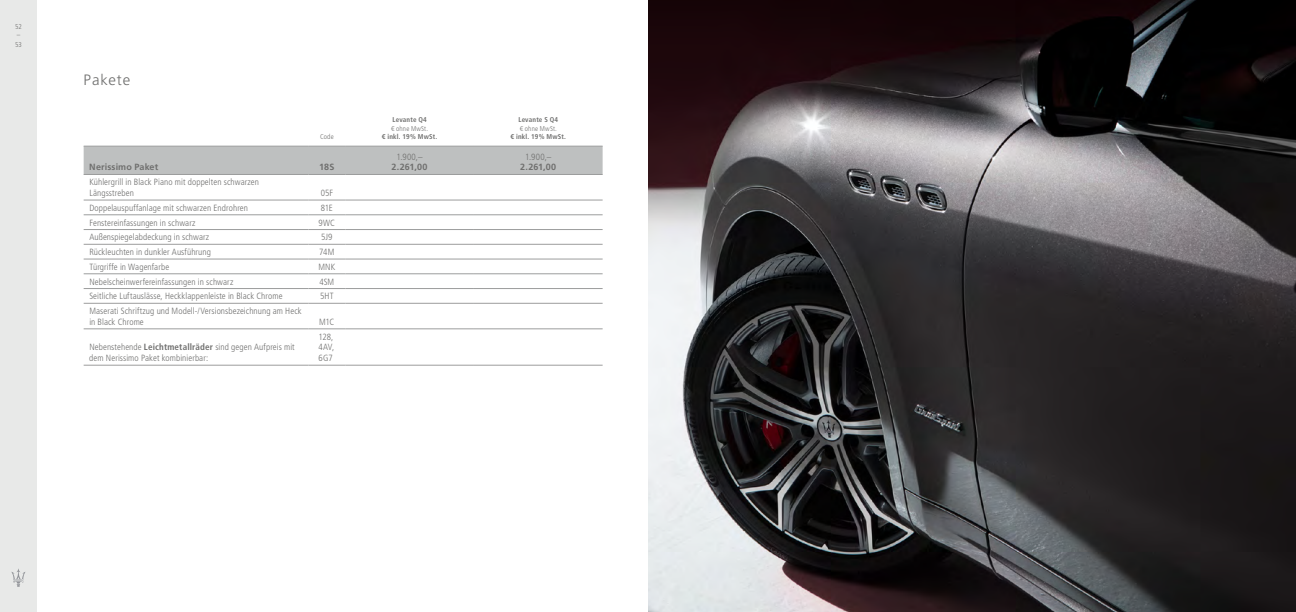
<style>
.page{position:relative;width:1296px;height:612px;background:#fff}
.page>*{position:absolute;margin:0;border:0;box-sizing:border-box;transform-origin:0 0}
.t1{font:300 15px "Frutiger LT Std";letter-spacing:.055em;color:#6f6f6e}
.t2{font:300 condensed 9px/10.8px "Frutiger LT Std";letter-spacing:.01em;color:#6f6f6e}
.t3{font:700 9px "Frutiger LT Std";letter-spacing:.015em;color:#6f6f6e}
.t4{font:700 condensed 7px "Frutiger LT Std";letter-spacing:.025em;color:#6f6f6e}
.t5{font:300 condensed 7px/8.4px "Frutiger LT Std";letter-spacing:.02em;color:#6f6f6e}
.s1{font-weight:700}
</style>
<div class="page">
<div style="left:0;top:0;width:37px;height:612px;background:#e8e9e8"></div>
<svg style="left:11px;top:568px;width:15px;height:19px"></svg>
<div style="left:84px;top:147px;width:518px;height:27px;background:#bec0c0"></div>
<hr style="left:84px;top:146px;width:224px;height:1px;background:#9c9d9d">
<hr style="left:308px;top:146px;width:37px;height:1px;background:#9c9d9d">
<hr style="left:345px;top:146px;width:129px;height:1px;background:#9c9d9d">
<hr style="left:474px;top:146px;width:128px;height:1px;background:#9c9d9d">
<hr style="left:84px;top:174px;width:224px;height:1px;background:#9c9d9d">
<hr style="left:308px;top:174px;width:37px;height:1px;background:#9c9d9d">
<hr style="left:345px;top:174px;width:129px;height:1px;background:#9c9d9d">
<hr style="left:474px;top:174px;width:128px;height:1px;background:#9c9d9d">
<hr style="left:84px;top:200px;width:224px;height:1px;background:#9c9d9d">
<hr style="left:308px;top:200px;width:37px;height:1px;background:#9c9d9d">
<hr style="left:345px;top:200px;width:129px;height:1px;background:#9c9d9d">
<hr style="left:474px;top:200px;width:128px;height:1px;background:#9c9d9d">
<hr style="left:84px;top:215px;width:224px;height:1px;background:#9c9d9d">
<hr style="left:308px;top:215px;width:37px;height:1px;background:#9c9d9d">
<hr style="left:345px;top:215px;width:129px;height:1px;background:#9c9d9d">
<hr style="left:474px;top:215px;width:128px;height:1px;background:#9c9d9d">
<hr style="left:84px;top:229px;width:224px;height:1px;background:#9c9d9d">
<hr style="left:308px;top:229px;width:37px;height:1px;background:#9c9d9d">
<hr style="left:345px;top:229px;width:129px;height:1px;background:#9c9d9d">
<hr style="left:474px;top:229px;width:128px;height:1px;background:#9c9d9d">
<hr style="left:84px;top:244px;width:224px;height:1px;background:#9c9d9d">
<hr style="left:308px;top:244px;width:37px;height:1px;background:#9c9d9d">
<hr style="left:345px;top:244px;width:129px;height:1px;background:#9c9d9d">
<hr style="left:474px;top:244px;width:128px;height:1px;background:#9c9d9d">
<hr style="left:84px;top:259px;width:224px;height:1px;background:#9c9d9d">
<hr style="left:308px;top:259px;width:37px;height:1px;background:#9c9d9d">
<hr style="left:345px;top:259px;width:129px;height:1px;background:#9c9d9d">
<hr style="left:474px;top:259px;width:128px;height:1px;background:#9c9d9d">
<hr style="left:84px;top:274px;width:224px;height:1px;background:#9c9d9d">
<hr style="left:308px;top:274px;width:37px;height:1px;background:#9c9d9d">
<hr style="left:345px;top:274px;width:129px;height:1px;background:#9c9d9d">
<hr style="left:474px;top:274px;width:128px;height:1px;background:#9c9d9d">
<hr style="left:84px;top:288px;width:224px;height:1px;background:#9c9d9d">
<hr style="left:308px;top:288px;width:37px;height:1px;background:#9c9d9d">
<hr style="left:345px;top:288px;width:129px;height:1px;background:#9c9d9d">
<hr style="left:474px;top:288px;width:128px;height:1px;background:#9c9d9d">
<hr style="left:84px;top:303px;width:224px;height:1px;background:#9c9d9d">
<hr style="left:308px;top:303px;width:37px;height:1px;background:#9c9d9d">
<hr style="left:345px;top:303px;width:129px;height:1px;background:#9c9d9d">
<hr style="left:474px;top:303px;width:128px;height:1px;background:#9c9d9d">
<hr style="left:84px;top:329px;width:224px;height:1px;background:#9c9d9d">
<hr style="left:308px;top:329px;width:37px;height:1px;background:#9c9d9d">
<hr style="left:345px;top:329px;width:129px;height:1px;background:#9c9d9d">
<hr style="left:474px;top:329px;width:128px;height:1px;background:#9c9d9d">
<hr style="left:84px;top:365px;width:224px;height:1px;background:#9c9d9d">
<hr style="left:308px;top:365px;width:37px;height:1px;background:#9c9d9d">
<hr style="left:345px;top:365px;width:129px;height:1px;background:#9c9d9d">
<hr style="left:474px;top:365px;width:128px;height:1px;background:#9c9d9d">
<img style="left:648px;top:0;width:647px;height:612px">
<p class="t5" style="left:15px;top:23px;width:8px">52 –</p>
<p class="t5" style="left:15px;top:40px;width:8px">53</p>
<h1 class="t1" style="left:84px;top:71px;width:48px">Pakete</h1>
<p class="t5" style="left:320px;top:133px;width:15px">Code</p>
<p class="t3" style="left:89px;top:162px;width:70px">Nerissimo Paket</p>
<p class="t3" style="left:319px;top:162px;width:17px">18S</p>
<p class="t2" style="left:89px;top:177px;width:171px">Kühlergrill in Black Piano mit doppelten schwarzen<br>Längsstreben</p>
<p class="t2" style="left:321px;top:188px;width:14px">05F</p>
<p class="t2" style="left:89px;top:202px;width:160px">Doppelauspuffanlage mit schwarzen Endrohren</p>
<p class="t2" style="left:321px;top:202px;width:14px">81E</p>
<p class="t2" style="left:89px;top:217px;width:108px">Fenstereinfassungen in schwarz</p>
<p class="t2" style="left:319px;top:217px;width:18px">9WC</p>
<p class="t2" style="left:89px;top:232px;width:121px">Außenspiegelabdeckung in schwarz</p>
<p class="t2" style="left:321px;top:232px;width:13px">5J9</p>
<p class="t2" style="left:89px;top:247px;width:123px">Rückleuchten in dunkler Ausführung</p>
<p class="t2" style="left:319px;top:247px;width:17px">74M</p>
<p class="t2" style="left:89px;top:261px;width:81px">Türgriffe in Wagenfarbe</p>
<p class="t2" style="left:318px;top:261px;width:18px">MNK</p>
<p class="t2" style="left:89px;top:276px;width:145px">Nebelscheinwerfereinfassungen in schwarz</p>
<p class="t2" style="left:319px;top:276px;width:16px">4SM</p>
<p class="t2" style="left:89px;top:291px;width:195px">Seitliche Luftauslässe, Heckklappenleiste in Black Chrome</p>
<p class="t2" style="left:320px;top:291px;width:15px">5HT</p>
<p class="t2" style="left:89px;top:306px;width:214px">Maserati Schriftzug und Modell-/Versionsbezeichnung am Heck in Black Chrome</p>
<p class="t2" style="left:319px;top:316px;width:17px">M1C</p>
<p class="t2" style="left:89px;top:342px;width:207px">Nebenstehende <span class="s1">Leichtmetallräder</span> sind gegen Aufpreis mit dem Nerissimo Paket kombinierbar:</p>
<p class="t2" style="left:318px;top:331px;width:17px;text-align:justify">128, 4AV, 6G7</p>
<p class="t4" style="left:392px;top:116px;width:36px">Levante Q4</p>
<p class="t5" style="left:391px;top:124px;width:38px">€ ohne MwSt.</p>
<p class="t4" style="left:382px;top:132px;width:57px">€ inkl. 19% MwSt.</p>
<p class="t2" style="left:396px;top:151px;width:28px">1.900,–</p>
<p class="t3" style="left:391px;top:162px;width:37px">2.261,00</p>
<p class="t4" style="left:518px;top:116px;width:41px">Levante S Q4</p>
<p class="t5" style="left:520px;top:124px;width:38px">€ ohne MwSt.</p>
<p class="t4" style="left:510px;top:132px;width:57px">€ inkl. 19% MwSt.</p>
<p class="t2" style="left:525px;top:151px;width:28px">1.900,–</p>
<p class="t3" style="left:520px;top:162px;width:37px">2.261,00</p>
</div>
